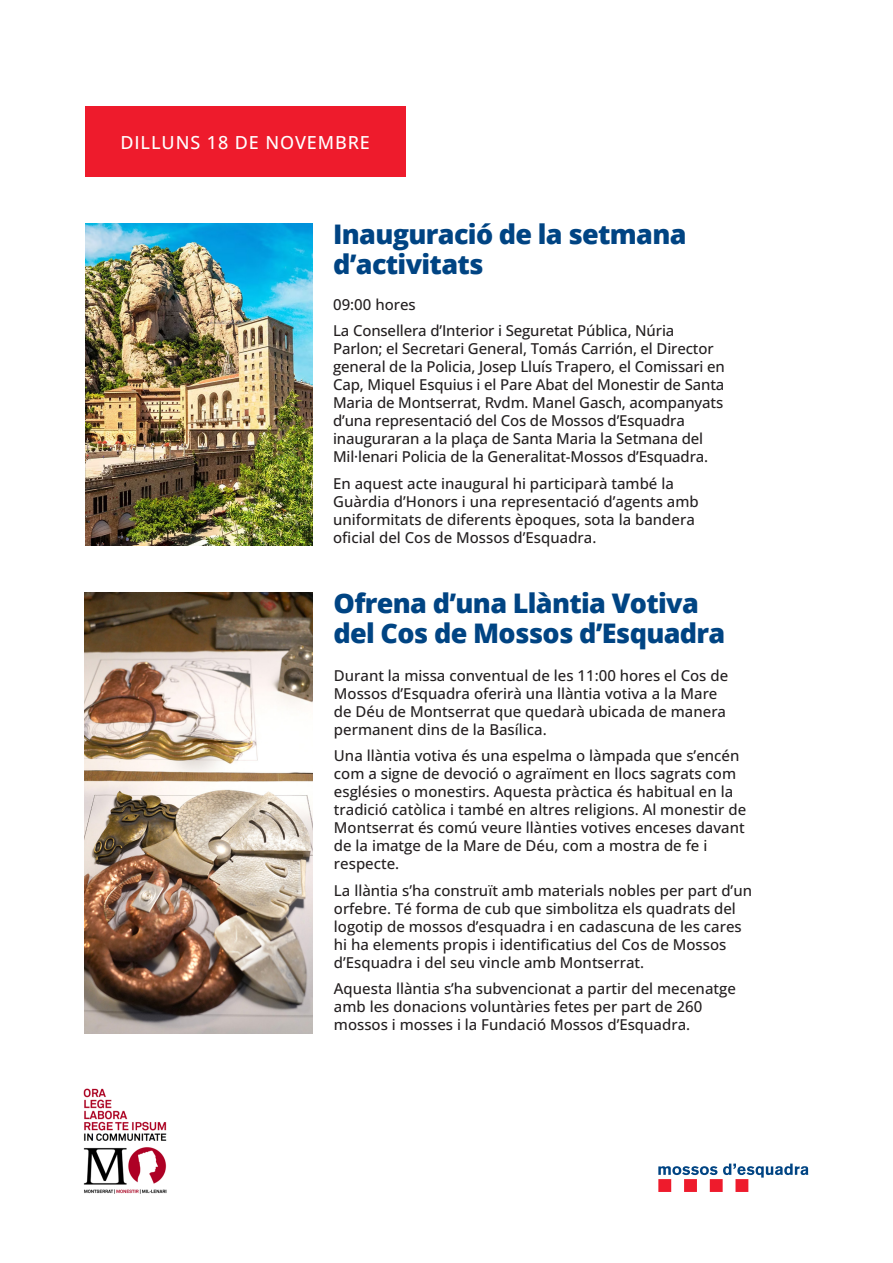
<style>
.page{position:relative;width:893px;height:1263px;background:#fff}
.page>*{position:absolute;margin:0;border:0;box-sizing:border-box;transform-origin:0 0}
.t1{font:800 27px/30px "Open Sans";letter-spacing:-.025em;color:#004483}
.t2{font:500 18px "Open Sans";letter-spacing:.05em;color:#fff}
.t3{font:500 15px/18px "Open Sans";color:#231f20}
</style>
<div class="page">
<img style="left:83px;top:1088px;width:84px;height:106px">
<div style="left:658px;top:1179px;width:13px;height:13px;background:#ee1b2c"></div>
<div style="left:684px;top:1179px;width:13px;height:13px;background:#ee1b2c"></div>
<div style="left:710px;top:1179px;width:13px;height:13px;background:#ee1b2c"></div>
<div style="left:735px;top:1179px;width:13px;height:13px;background:#ee1b2c"></div>
<svg style="left:658px;top:1163px;width:150px;height:14px"></svg>
<img style="left:85px;top:223px;width:227px;height:323px">
<div style="left:85px;top:106px;width:320px;height:71px;background:#ee1b2c"></div>
<img style="left:85px;top:593px;width:227px;height:441px">
<p class="t2" style="left:120px;top:130px;width:251px">DILLUNS 18 DE NOVEMBRE</p>
<p class="t1" style="left:333px;top:218px;width:355px">Inauguració de la setmana d’activitats</p>
<p class="t3" style="left:333px;top:295px;width:84px">09:00 hores</p>
<p class="t3" style="left:333px;top:321px;width:393px">La Consellera d’Interior i Seguretat Pública, Núria Parlon; el Secretari General, Tomás Carrión, el Director general de la Policia, Josep Lluís Trapero, el Comissari en Cap, Miquel Esquius i el Pare Abat del Monestir de Santa Maria de Montserrat, Rvdm. Manel Gasch, acompanyats d’una representació del Cos de Mossos d’Esquadra inauguraran a la plaça de Santa Maria la Setmana del Mil·lenari Policia de la Generalitat-Mossos d’Esquadra.</p>
<p class="t3" style="left:333px;top:474px;width:367px">En aquest acte inaugural hi participarà també la Guàrdia d’Honors i una representació d’agents amb uniformitats de diferents èpoques, sota la bandera oficial del Cos de Mossos d’Esquadra.</p>
<p class="t1" style="left:333px;top:587px;width:393px">Ofrena d’una Llàntia Votiva del Cos de Mossos d’Esquadra</p>
<p class="t3" style="left:334px;top:666px;width:396px">Durant la missa conventual de les 11:00 hores el Cos de Mossos d’Esquadra oferirà una llàntia votiva a la Mare de Déu de Montserrat que quedarà ubicada de manera permanent dins de la Basílica.</p>
<p class="t3" style="left:334px;top:746px;width:414px">Una llàntia votiva és una espelma o làmpada que s’encén com a signe de devoció o agraïment en llocs sagrats com esglésies o monestirs. Aquesta pràctica és habitual en la tradició catòlica i també en altres religions. Al monestir de Montserrat és comú veure llànties votives enceses davant de la imatge de la Mare de Déu, com a mostra de fe i respecte.</p>
<p class="t3" style="left:334px;top:881px;width:420px">La llàntia s’ha construït amb materials nobles per part d’un orfebre. Té forma de cub que simbolitza els quadrats del logotip de mossos d’esquadra i en cadascuna de les cares hi ha elements propis i identificatius del Cos de Mossos d’Esquadra i del seu vincle amb Montserrat.</p>
<p class="t3" style="left:334px;top:979px;width:403px">Aquesta llàntia s’ha subvencionat a partir del mecenatge amb les donacions voluntàries fetes per part de 260 mossos i mosses i la Fundació Mossos d’Esquadra.</p>
</div>
